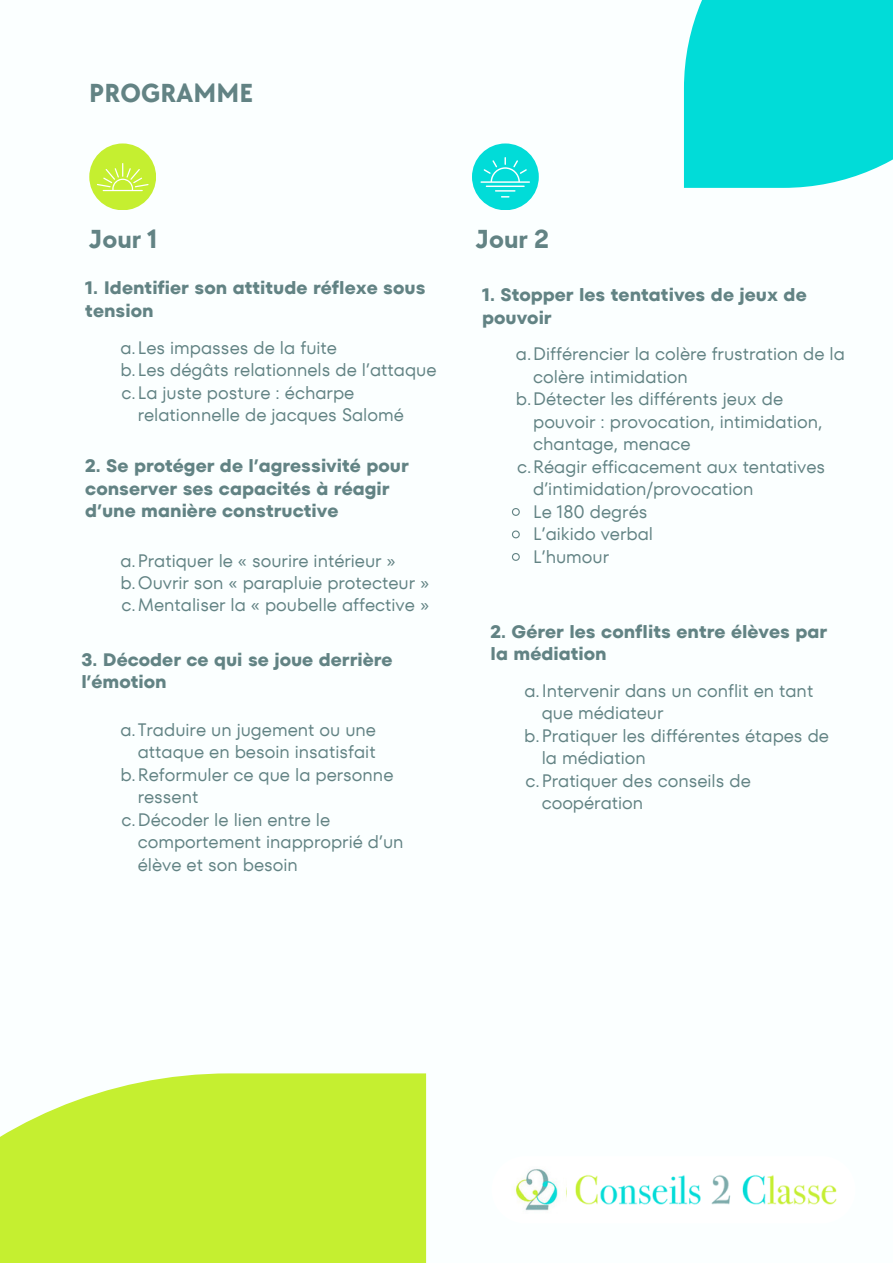
<style>
.page{position:relative;width:893px;height:1264px;background:#fff}
.page>*{position:absolute;margin:0;border:0;box-sizing:border-box;transform-origin:0 0}
.t1{font:700 27px "TT Chocolates";color:#628384}
.t2{font:18px/22.5px "TT Fors";color:#628384}
.t3{font:700 18px/22.5px "TT Fors";color:#628384}
</style>
<div class="page">
<div style="left:0;top:0;width:892px;height:1262px;background:#fbffff"></div>
<div style="left:684px;top:0;width:208px;height:188px;background:#01dcd8"></div>
<div style="left:89px;top:143px;width:67px;height:67px;background:#c5ef30;border-radius:50%"></div>
<div style="left:472px;top:143px;width:66px;height:67px;background:#01dcd8;border-radius:50%"></div>
<svg style="left:480px;top:157px;width:50px;height:26px"></svg>
<hr style="left:485px;top:185px;width:39px;height:2px;background:#fff">
<hr style="left:495px;top:190px;width:20px;height:2px;background:#fff">
<svg style="left:97px;top:163px;width:51px;height:28px"></svg>
<svg style="left:512px;top:508px;width:8px;height:8px"></svg>
<svg style="left:511px;top:530px;width:9px;height:9px"></svg>
<svg style="left:512px;top:553px;width:8px;height:8px"></svg>
<div style="left:0;top:1073px;width:426px;height:189px;background:#c5ef30"></div>
<div style="left:491px;top:1156px;width:364px;height:67px;background:#fff;border-radius:34px"></div>
<img style="left:515px;top:1169px;width:43px;height:42px">
<img style="left:575px;top:1174px;width:262px;height:31px">
<p class="t1" style="left:89px;top:77px;width:165px">PROGRAMME</p>
<p class="t1" style="left:89px;top:224px;width:70px">Jour 1</p>
<p class="t1" style="left:476px;top:224px;width:75px">Jour 2</p>
<p class="t3" style="left:85px;top:277px;width:342px">1. Identifier son attitude réflexe sous tension</p>
<p class="t2" style="left:120px;top:336px;width:218px">a.Les impasses de la fuite</p>
<p class="t2" style="left:120px;top:359px;width:317px">b.Les dégâts relationnels de l’attaque</p>
<p class="t2" style="left:138px;top:381px;width:268px;text-indent:-16px">c.La juste posture : écharpe relationnelle de jacques Salomé</p>
<p class="t3" style="left:85px;top:455px;width:325px">2. Se protéger de l’agressivité pour conserver ses capacités à réagir d’une manière constructive</p>
<p class="t2" style="left:120px;top:549px;width:276px">a.Pratiquer le « sourire intérieur »</p>
<p class="t2" style="left:120px;top:571px;width:310px">b.Ouvrir son « parapluie protecteur »</p>
<p class="t2" style="left:122px;top:594px;width:309px">c.Mentaliser la « poubelle affective »</p>
<p class="t3" style="left:81px;top:648px;width:312px">3. Décoder ce qui se joue derrière l’émotion</p>
<p class="t2" style="left:120px;top:718px;width:257px;text-align:right">a.Traduire un jugement ou une attaque en besoin insatisfait</p>
<p class="t2" style="left:138px;top:763px;width:257px;text-indent:-17px">b.Reformuler ce que la personne ressent</p>
<p class="t2" style="left:138px;top:808px;width:267px;text-indent:-16px">c.Décoder le lien entre le comportement inapproprié d’un élève et son besoin</p>
<p class="t3" style="left:482px;top:284px;width:326px">1. Stopper les tentatives de jeux de pouvoir</p>
<p class="t2" style="left:533px;top:342px;width:313px;text-indent:-17px">a.Différencier la colère frustration de la colère intimidation</p>
<p class="t2" style="left:533px;top:387px;width:291px;text-indent:-17px">b.Détecter les différents jeux de pouvoir : provocation, intimidation, chantage, menace</p>
<p class="t2" style="left:533px;top:455px;width:293px;text-indent:-16px">c.Réagir efficacement aux tentatives d’intimidation/provocation</p>
<p class="t2" style="left:533px;top:500px;width:116px">Le 180 degrés</p>
<p class="t2" style="left:533px;top:522px;width:121px">L’aikido verbal</p>
<p class="t2" style="left:533px;top:545px;width:77px">L’humour</p>
<p class="t3" style="left:490px;top:620px;width:338px">2. Gérer les conflits entre élèves par la médiation</p>
<p class="t2" style="left:541px;top:679px;width:273px;text-indent:-17px">a.Intervenir dans un conflit en tant que médiateur</p>
<p class="t2" style="left:541px;top:724px;width:289px;text-indent:-17px">b.Pratiquer les différentes étapes de la médiation</p>
<p class="t2" style="left:541px;top:769px;width:211px;text-indent:-16px">c.Pratiquer des conseils de coopération</p>
</div>
